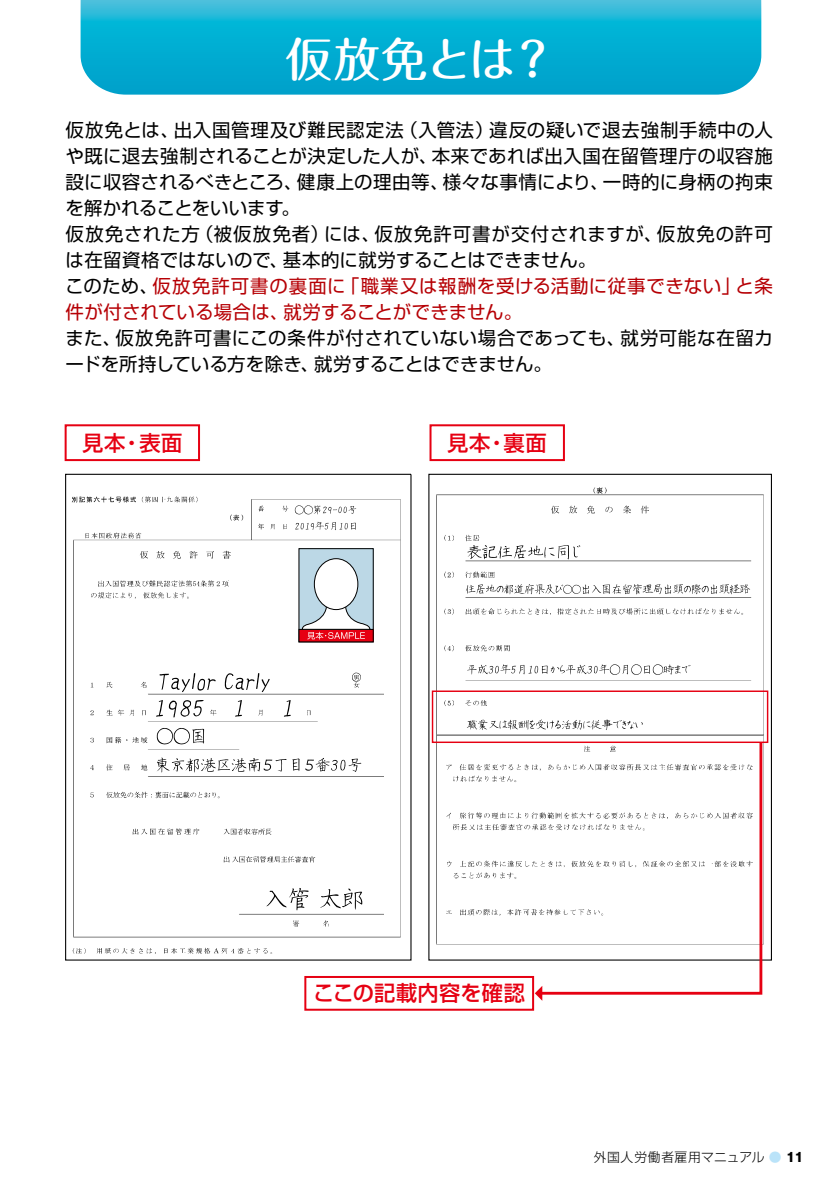
<style>
.page{position:relative;width:840px;height:1191px;background:#fff}
.page>*{position:absolute;margin:0;border:0;box-sizing:border-box;transform-origin:0 0}
.t1{font:500 46.8px "Maru Fo Pro";letter-spacing:-.015em;color:#fff}
.t2{font:500 21.2px "Shin Go Pro";letter-spacing:.01em;color:#e60012}
.t3{font:18.4px/26px "Shin Go Pro";letter-spacing:.02em;color:#000}
.t4{font:300 12.8px "Shin Go Pro";letter-spacing:.04em;color:#000}
.s1{color:#b60005}
.s2{color:#bae3f9}
.s3{font-family:"Gothic MB101 Pro";font-weight:700}
</style>
<div class="page">
<svg style="left:80px;top:0;width:680px;height:95px;background:#10b0d3"></svg>
<div style="left:65px;top:424px;width:135px;height:37px;border:2px solid #e60012"></div>
<div style="left:429px;top:424px;width:135px;height:37px;border:2px solid #e60012"></div>
<img style="left:72px;top:496px;width:329px;height:458px">
<img style="left:433px;top:487px;width:336px;height:458px">
<div style="left:299px;top:548px;width:74px;height:94px;background:#bcd8e6"></div>
<div style="left:298px;top:548px;width:75px;height:94px;border:1px solid #000"></div>
<div style="left:299px;top:629px;width:74px;height:13px;background:#e60012"></div>
<svg style="left:301px;top:600px;width:69px;height:39px"></svg>
<div style="left:314px;top:558px;width:43px;height:51px;background:#fff;border-radius:50%"></div>
<div style="left:314px;top:558px;width:44px;height:52px;border:1px solid #000;border-radius:50%"></div>
<svg style="left:295px;top:505px;width:61px;height:9px"></svg>
<svg style="left:295px;top:522px;width:60px;height:8px"></svg>
<svg style="left:159px;top:673px;width:110px;height:19px"></svg>
<svg style="left:156px;top:700px;width:47px;height:17px"></svg>
<svg style="left:235px;top:700px;width:7px;height:16px"></svg>
<svg style="left:157px;top:728px;width:47px;height:16px"></svg>
<svg style="left:156px;top:757px;width:205px;height:15px"></svg>
<svg style="left:283px;top:700px;width:8px;height:16px"></svg>
<svg style="left:352px;top:672px;width:8px;height:9px"></svg>
<svg style="left:266px;top:888px;width:96px;height:22px"></svg>
<svg style="left:467px;top:545px;width:113px;height:14px"></svg>
<svg style="left:465px;top:584px;width:284px;height:10px"></svg>
<svg style="left:467px;top:664px;width:223px;height:11px"></svg>
<svg style="left:466px;top:719px;width:176px;height:11px"></svg>
<div style="left:431px;top:690px;width:336px;height:53px;border:1px solid #e60012"></div>
<div style="left:304px;top:976px;width:230px;height:34px;border:2px solid #e60012"></div>
<svg style="left:538px;top:739px;width:225px;height:257px"></svg>
<svg style="left:534px;top:985px;width:8px;height:15px"></svg>
<h1 class="t1" style="left:285px;top:22px;width:272px">仮放免とは？</h1>
<p class="t3" style="left:66px;top:115px;width:708px">仮放免とは、出入国管理及び難民認定法（入管法）違反の疑いで退去強制手続中の人や既に退去強制されることが決定した人が、本来であれば出入国在留管理庁の収容施設に収容されるべきところ、健康上の理由等、様々な事情により、一時的に身柄の拘束を解かれることをいいます。<br>仮放免された方（被仮放免者）には、仮放免許可書が交付されますが、仮放免の許可は在留資格ではないので、基本的に就労することはできません。<br>このため、<span class="s1">仮放免許可書の裏面に「職業又は報酬を受ける活動に従事できない」と条件が付されている場合は、就労することができません。</span></p>
<p class="t3" style="left:66px;top:323px;width:708px">また、仮放免許可書にこの条件が付されていない場合であっても、就労可能な在留カードを所持している方を除き、就労することはできません。</p>
<p class="t2" style="left:82px;top:426px;width:102px">見本・表面</p>
<p class="t2" style="left:447px;top:426px;width:101px">見本・裏面</p>
<p class="t2" style="left:313px;top:975px;width:213px">ここの記載内容を確認</p>
<p class="t4" style="left:593px;top:1146px;width:211px">外国人労働者雇用マニュアル <span class="s2">●</span> <span class="s3">11</span></p>
</div>
